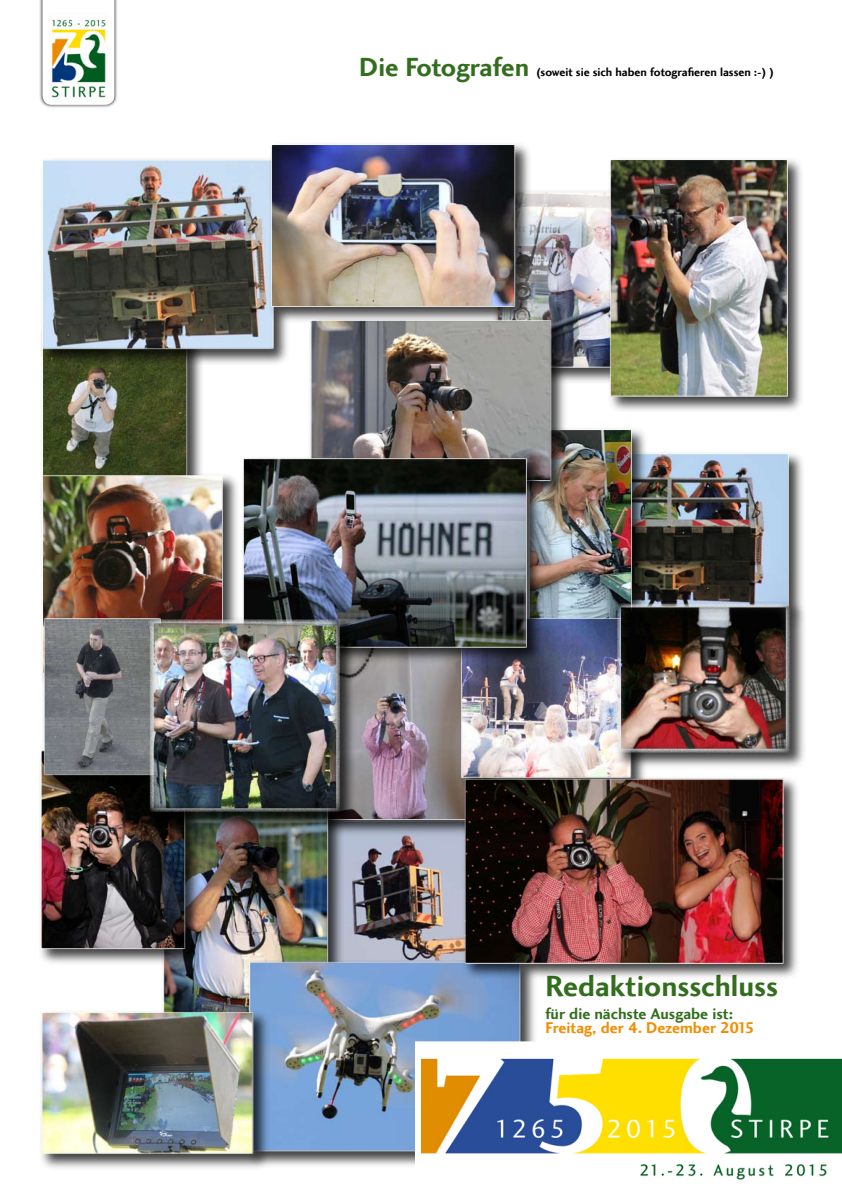
<style>
.page{position:relative;width:842px;height:1191px;background:#fff}
.page>*{position:absolute;margin:0;border:0;box-sizing:border-box;transform-origin:0 0}
.t1{font:30px "Charlotte Sans Bold Plain";color:#336e1e}
.t2{font:27px "Charlotte Sans Bold Plain";color:#336e1e}
.t3{font:16px "Charlotte Sans Bold Plain";color:#f18e00}
.t4{font:16px "Charlotte Sans Bold Plain";color:#336e1e}
.t5{font:12px "Charlotte Sans Bold Plain";color:#000}
</style>
<div class="page">
<div style="left:561px;top:451px;width:244px;height:180px;background:#000;opacity:.75"></div>
<img style="left:648px;top:455px;width:139px;height:146px">
<div style="left:527px;top:427px;width:121px;height:228px;background:#000;opacity:.75"></div>
<img style="left:544px;top:431px;width:86px;height:185px">
<div style="left:529px;top:429px;width:103px;height:210px;border:1px solid #fff"></div>
<img style="left:344px;top:836px;width:119px;height:123px">
<div style="left:305px;top:633px;width:194px;height:203px;background:#000;opacity:.75"></div>
<img style="left:357px;top:664px;width:106px;height:154px">
<div style="left:162px;top:791px;width:182px;height:239px;background:#000;opacity:.75"></div>
<img style="left:165px;top:828px;width:161px;height:182px">
<div style="left:248px;top:959px;width:289px;height:208px;background:#000;opacity:.75"></div>
<img style="left:251px;top:963px;width:267px;height:186px">
<div style="left:39px;top:0;width:79px;height:108px;background:#000;opacity:.75"></div>
<svg style="left:43px;top:0;width:71px;height:105px"></svg>
<img style="left:49px;top:13px;width:58px;height:89px">
<svg style="left:412px;top:1038px;width:430px;height:142px"></svg>
<div style="left:40px;top:321px;width:163px;height:194px;background:#000;opacity:.75"></div>
<img style="left:44px;top:365px;width:141px;height:108px">
<img style="left:463px;top:620px;width:166px;height:156px">
<div style="left:461px;top:618px;width:170px;height:160px;border:1px solid #fff"></div>
<div style="left:493px;top:190px;width:135px;height:194px;background:#000;opacity:.75"></div>
<img style="left:531px;top:193px;width:77px;height:172px">
<div style="left:40px;top:158px;width:250px;height:207px;background:#000;opacity:.75"></div>
<img style="left:44px;top:161px;width:227px;height:186px">
<div style="left:42px;top:159px;width:231px;height:190px;border:1px solid #fff"></div>
<div style="left:309px;top:318px;width:259px;height:179px;background:#000;opacity:.75"></div>
<img style="left:312px;top:322px;width:237px;height:157px">
<div style="left:40px;top:473px;width:199px;height:216px;background:#000;opacity:.75"></div>
<img style="left:44px;top:477px;width:177px;height:139px">
<div style="left:42px;top:475px;width:181px;height:199px;border:1px solid #fff"></div>
<div style="left:463px;top:777px;width:337px;height:203px;background:#000;opacity:.75"></div>
<img style="left:466px;top:780px;width:316px;height:181px">
<div style="left:39px;top:748px;width:163px;height:216px;background:#000;opacity:.75"></div>
<img style="left:43px;top:790px;width:140px;height:157px">
<div style="left:608px;top:157px;width:196px;height:255px;background:#000;opacity:.75"></div>
<img style="left:612px;top:161px;width:174px;height:233px">
<div style="left:610px;top:159px;width:178px;height:237px;border:1px solid #fff"></div>
<div style="left:40px;top:1010px;width:230px;height:160px;background:#000;opacity:.75"></div>
<img style="left:43px;top:1014px;width:208px;height:137px">
<div style="left:41px;top:1012px;width:212px;height:141px;border:1px solid #fff"></div>
<div style="left:269px;top:142px;width:262px;height:180px;background:#000;opacity:.75"></div>
<img style="left:273px;top:146px;width:240px;height:159px">
<div style="left:271px;top:144px;width:244px;height:163px;border:1px solid #fff"></div>
<div style="left:614px;top:601px;width:192px;height:168px;background:#000;opacity:.75"></div>
<img style="left:622px;top:608px;width:163px;height:139px">
<div style="left:617px;top:603px;width:173px;height:149px;border:4px solid #fff"></div>
<div style="left:42px;top:616px;width:135px;height:174px;background:#000;opacity:.75"></div>
<img style="left:46px;top:620px;width:101px;height:153px">
<div style="left:241px;top:456px;width:303px;height:208px;background:#000;opacity:.75"></div>
<img style="left:245px;top:460px;width:280px;height:185px">
<div style="left:243px;top:458px;width:284px;height:189px;border:1px solid #fff"></div>
<div style="left:147px;top:616px;width:210px;height:212px;background:#000;opacity:.75"></div>
<img style="left:155px;top:624px;width:180px;height:183px">
<h2 class="t2" style="left:359px;top:51px;width:171px">Die Fotografen</h2>
<p class="t5" style="left:536px;top:65px;width:240px">(soweit sie sich haben fotografieren lassen :-) )</p>
<h1 class="t1" style="left:546px;top:969px;width:234px">Redaktionsschluss</h1>
<h3 class="t4" style="left:546px;top:1004px;width:189px">für die nächste Ausgabe ist:</h3>
<h3 class="t3" style="left:546px;top:1018px;width:210px">Freitag, der 4. Dezember 2015</h3>
</div>
